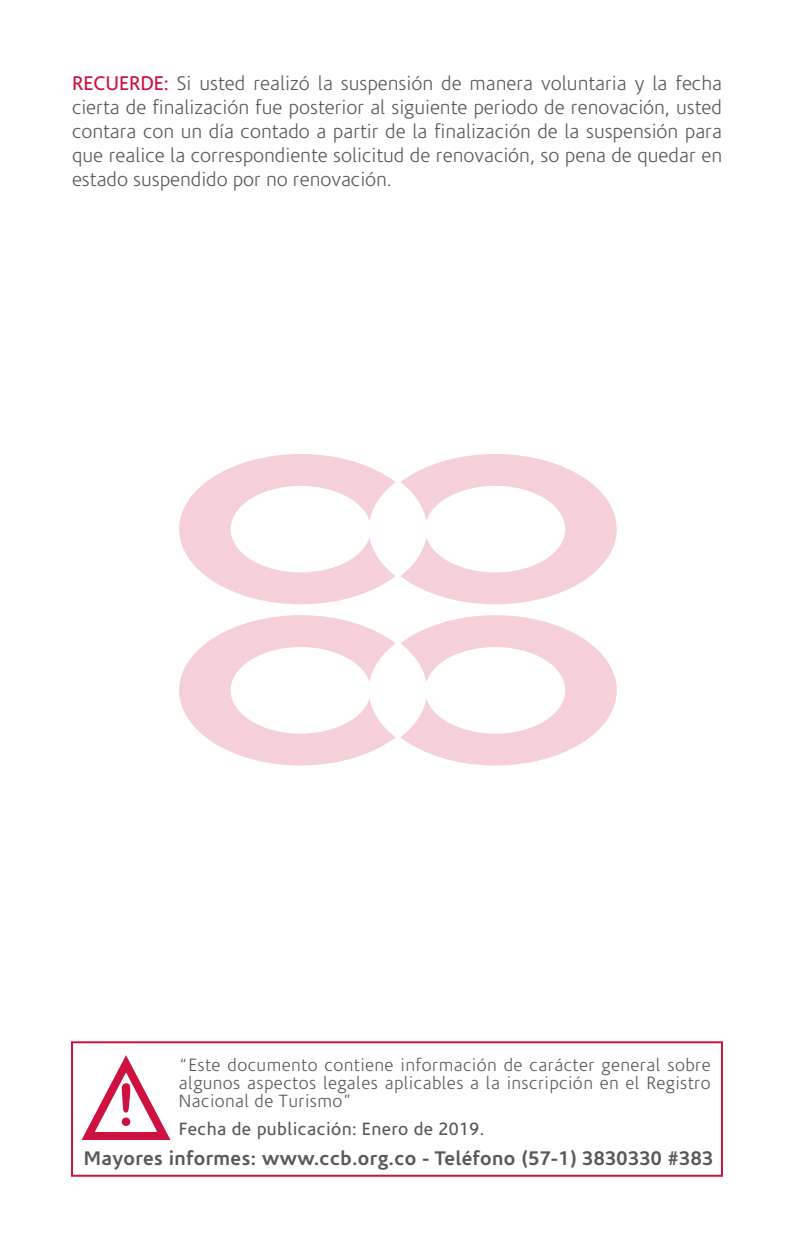
<style>
.page{position:relative;width:794px;height:1248px;background:#fff}
.page>*{position:absolute;margin:0;border:0;box-sizing:border-box;transform-origin:0 0}
.t1{font:300 20px/24px "Corisande";color:#57585a;text-align:justify}
.t2{font:700 20px "Corisande";letter-spacing:.025em;color:#57585a}
.t3{font:300 18px/18px "Corisande";letter-spacing:.025em;color:#57585a;text-align:justify}
.t4{font:18px "Corisande";letter-spacing:.025em;color:#57585a}
.s1{font-weight:400;color:#cd1141}
</style>
<div class="page">
<div style="left:71px;top:1041px;width:652px;height:135px;border:2px solid #cd1141"></div>
<svg style="left:81px;top:1055px;width:90px;height:85px"></svg>
<svg style="left:179px;top:454px;width:438px;height:150px"></svg>
<svg style="left:179px;top:615px;width:438px;height:150px"></svg>
<p class="t1" style="left:72px;top:72px;width:651px"><span class="s1">RECUERDE:</span> Si usted realizó la suspensión de manera voluntaria y la fecha cierta de finalización fue posterior al siguiente periodo de renovación, usted contara con un día contado a partir de la finalización de la suspensión para que realice la correspondiente solicitud de renovación, so pena de quedar en estado suspendido por no renovación.</p>
<p class="t3" style="left:179px;top:1056px;width:533px">“Este documento contiene información de carácter general sobre algunos aspectos legales aplicables a la inscripción en el Registro Nacional de Turismo”</p>
<p class="t4" style="left:179px;top:1119px;width:307px">Fecha de publicación: Enero de 2019.</p>
<p class="t2" style="left:84px;top:1145px;width:631px">Mayores informes: www.ccb.org.co - Teléfono (57-1) 3830330 #383</p>
</div>
